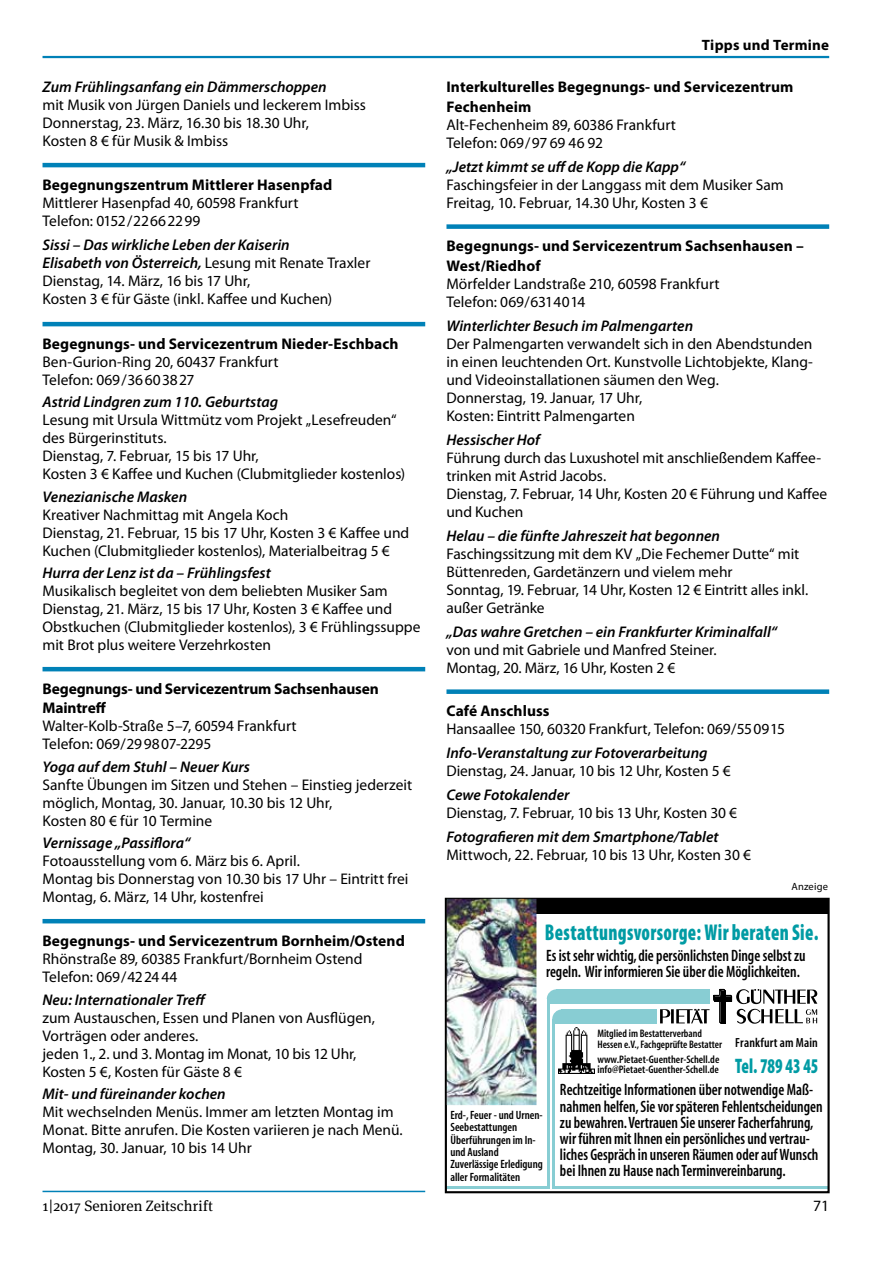
<style>
.page{position:relative;width:893px;height:1263px;background:#fff}
.page>*{position:absolute;margin:0;border:0;box-sizing:border-box;transform-origin:0 0}
.t1{font:900 condensed 22.95px "Myriad Pro";letter-spacing:.02em;color:#009ba4;scale:.82 1}
.t2{font:900 condensed 21px "Myriad Pro";color:#009ba4;scale:.81 1}
.t3{font:600 condensed 16.5px/16.2px "Myriad";color:#000;scale:.91 1}
.t4{font:15.75px "Myriad Pro";color:#000}
.t5{font:15.45px/18px "Myriad Pro";letter-spacing:-.005em;color:#000}
.t6{font:italic 600 15.45px "Myriad Pro";color:#000}
.t7{font:700 15.45px/19.5px "Myriad Pro";letter-spacing:.005em;color:#000}
.t8{font:15px "Meta Serif OT";letter-spacing:.005em;color:#000}
.t9{font:700 15px "Myriad Pro";letter-spacing:.015em;color:#000}
.t10{font:600 condensed 13.35px "Myriad";letter-spacing:.015em;color:#000}
.t11{font:600 condensed 12px/12.3px "Myriad";color:#000}
.t12{font:600 condensed 10.95px/11.2px "Myriad";color:#000}
.t13{font:10.5px "Myriad Pro";letter-spacing:.015em;color:#000}
.s1{font-weight:600;font-style:italic}
</style>
<div class="page">
<hr style="left:43px;top:1191px;width:382px;height:1px;background:#0081b7">
<hr style="left:43px;top:56px;width:786px;height:2px;background:#0081b7">
<hr style="left:43px;top:163px;width:382px;height:4px;background:#0081b7">
<hr style="left:43px;top:322px;width:382px;height:4px;background:#0081b7">
<hr style="left:43px;top:667px;width:382px;height:4px;background:#0081b7">
<hr style="left:43px;top:919px;width:382px;height:4px;background:#0081b7">
<div style="left:446px;top:224px;width:383px;height:5px;background:#0081b7"></div>
<div style="left:446px;top:689px;width:383px;height:5px;background:#0081b7"></div>
<hr style="left:552px;top:1186px;width:277px;height:3px;background:#88cdd3">
<hr style="left:446px;top:1186px;width:103px;height:3px;background:#88cdd3">
<div style="left:535px;top:899px;width:293px;height:15px;background:#000"></div>
<img style="left:558px;top:1027px;width:36px;height:46px">
<svg style="left:660px;top:988px;width:157px;height:36px"></svg>
<hr style="left:552px;top:1019px;width:13px;height:4px;background:#88cdd3">
<svg style="left:552px;top:1009px;width:9px;height:10px"></svg>
<div style="left:556px;top:989px;width:154px;height:14px;background:#88cdd3"></div>
<hr style="left:547px;top:1002px;width:3px;height:187px;background:#88cdd3">
<svg style="left:547px;top:989px;width:9px;height:14px"></svg>
<div style="left:561px;top:1009px;width:96px;height:14px;background:#88cdd3"></div>
<hr style="left:552px;top:1023px;width:3px;height:166px;background:#88cdd3">
<div style="left:445px;top:898px;width:385px;height:295px;border:2px solid #000"></div>
<img style="left:447px;top:899px;width:89px;height:206px">
<p class="t6" style="left:43px;top:77px;width:286px">Zum Frühlingsanfang ein Dämmerschoppen</p>
<p class="t5" style="left:43px;top:97px;width:325px">mit Musik von Jürgen Daniels und leckerem Imbiss<br>Donnerstag, 23. März, 16.30 bis 18.30 Uhr,<br>Kosten 8 € für Musik &amp; Imbiss</p>
<p class="t7" style="left:43px;top:174px;width:291px">Begegnungszentrum Mittlerer Hasenpfad</p>
<p class="t5" style="left:43px;top:194px;width:257px">Mittlerer Hasenpfad 40, 60598 Frankfurt<br>Telefon: 0152/22662299</p>
<p class="t5" style="left:43px;top:236px;width:329px"><span class="s1">Sissi – Das wirkliche Leben der Kaiserin<br>Elisabeth von Österreich,</span> Lesung mit Renate Traxler Dienstag, 14. März, 16 bis 17 Uhr,<br>Kosten 3 € für Gäste (inkl. Kaffee und Kuchen)</p>
<p class="t7" style="left:43px;top:333px;width:358px">Begegnungs- und Servicezentrum Nieder-Eschbach</p>
<p class="t5" style="left:43px;top:353px;width:237px">Ben-Gurion-Ring 20, 60437 Frankfurt<br>Telefon: 069/36603827</p>
<p class="t6" style="left:43px;top:392px;width:237px">Astrid Lindgren zum 110. Geburtstag</p>
<p class="t5" style="left:43px;top:411px;width:364px">Lesung mit Ursula Wittmütz vom Projekt „Lesefreuden“ des Bürgerinstituts.<br>Dienstag, 7. Februar, 15 bis 17 Uhr,<br>Kosten 3 € Kaffee und Kuchen (Clubmitglieder kostenlos)</p>
<p class="t6" style="left:43px;top:487px;width:146px">Venezianische Masken</p>
<p class="t5" style="left:43px;top:506px;width:368px">Kreativer Nachmittag mit Angela Koch<br>Dienstag, 21. Februar, 15 bis 17 Uhr, Kosten 3 € Kaffee und<br>Kuchen (Clubmitglieder kostenlos), Materialbeitrag 5 €</p>
<p class="t6" style="left:43px;top:563px;width:230px">Hurra der Lenz ist da – Frühlingsfest</p>
<p class="t5" style="left:43px;top:582px;width:379px">Musikalisch begleitet von dem beliebten Musiker Sam Dienstag, 21. März, 15 bis 17 Uhr, Kosten 3 € Kaffee und Obstkuchen (Clubmitglieder kostenlos), 3 € Frühlingssuppe mit Brot plus weitere Verzehrkosten</p>
<p class="t7" style="left:43px;top:678px;width:338px">Begegnungs- und Servicezentrum Sachsenhausen<br>Maintreff</p>
<p class="t5" style="left:43px;top:718px;width:256px">Walter-Kolb-Straße 5–7, 60594 Frankfurt<br>Telefon: 069/299807-2295</p>
<p class="t6" style="left:43px;top:757px;width:209px">Yoga auf dem Stuhl – Neuer Kurs</p>
<p class="t5" style="left:43px;top:776px;width:371px">Sanfte Übungen im Sitzen und Stehen – Einstieg jederzeit möglich, Montag, 30. Januar, 10.30 bis 12 Uhr,<br>Kosten 80 € für 10 Termine</p>
<p class="t6" style="left:43px;top:833px;width:149px">Vernissage „Passiflora“</p>
<p class="t5" style="left:43px;top:852px;width:367px">Fotoausstellung vom 6. März bis 6. April.<br>Montag bis Donnerstag von 10.30 bis 17 Uhr – Eintritt frei<br>Montag, 6. März, 14 Uhr, kostenfrei</p>
<p class="t7" style="left:43px;top:930px;width:364px">Begegnungs- und Servicezentrum Bornheim/Ostend</p>
<p class="t5" style="left:43px;top:950px;width:321px">Rhönstraße 89, 60385 Frankfurt/Bornheim Ostend<br>Telefon: 069/4224 44</p>
<p class="t6" style="left:43px;top:989px;width:165px">Neu: Internationaler Treff</p>
<p class="t5" style="left:43px;top:1008px;width:334px">zum Austauschen, Essen und Planen von Ausflügen, Vorträgen oder anderes.<br>jeden 1., 2. und 3. Montag im Monat, 10 bis 12 Uhr, Kosten 5 €, Kosten für Gäste 8 €</p>
<p class="t6" style="left:43px;top:1084px;width:185px">Mit- und füreinander kochen</p>
<p class="t5" style="left:43px;top:1103px;width:362px">Mit wechselnden Menüs. Immer am letzten Montag im<br>Monat. Bitte anrufen. Die Kosten variieren je nach Menü.<br>Montag, 30. Januar, 10 bis 14 Uhr</p>
<p class="t9" style="left:702px;top:35px;width:129px">Tipps und Termine</p>
<p class="t7" style="left:446px;top:77px;width:348px">Interkulturelles Begegnungs- und Servicezentrum<br>Fechenheim</p>
<p class="t5" style="left:446px;top:116px;width:231px">Alt-Fechenheim 89, 60386 Frankfurt<br>Telefon: 069/97 69 46 92</p>
<p class="t6" style="left:446px;top:157px;width:240px">„Jetzt kimmt se uff de Kopp die Kapp“</p>
<p class="t5" style="left:446px;top:176px;width:339px">Faschingsfeier in der Langgass mit dem Musiker Sam<br>Freitag, 10. Februar, 14.30 Uhr, Kosten 3 €</p>
<p class="t7" style="left:446px;top:236px;width:359px">Begegnungs- und Servicezentrum Sachsenhausen –<br>West/Riedhof</p>
<p class="t5" style="left:446px;top:275px;width:275px">Mörfelder Landstraße 210, 60598 Frankfurt<br>Telefon: 069/6314014</p>
<p class="t6" style="left:446px;top:316px;width:248px">Winterlichter Besuch im Palmengarten</p>
<p class="t5" style="left:446px;top:335px;width:368px">Der Palmengarten verwandelt sich in den Abendstunden in einen leuchtenden Ort. Kunstvolle Lichtobjekte, Klang&shy;und Videoinstallationen säumen den Weg.<br>Donnerstag, 19. Januar, 17 Uhr,<br>Kosten: Eintritt Palmengarten</p>
<p class="t6" style="left:446px;top:430px;width:95px">Hessischer Hof</p>
<p class="t5" style="left:446px;top:449px;width:382px">Führung durch das Luxushotel mit anschließendem Kaffee&shy;trinken mit Astrid Jacobs.<br>Dienstag, 7. Februar, 14 Uhr, Kosten 20 € Führung und Kaffee und Kuchen</p>
<p class="t6" style="left:446px;top:526px;width:275px">Helau – die fünfte Jahreszeit hat begonnen</p>
<p class="t5" style="left:446px;top:545px;width:363px">Faschingssitzung mit dem KV „Die Fechemer Dutte“ mit Büttenreden, Gardetänzern und vielem mehr<br>Sonntag, 19. Februar, 14 Uhr, Kosten 12 € Eintritt alles inkl. außer Getränke</p>
<p class="t6" style="left:446px;top:622px;width:332px">„Das wahre Gretchen – ein Frankfurter Kriminalfall“</p>
<p class="t5" style="left:446px;top:641px;width:272px">von und mit Gabriele und Manfred Steiner.<br>Montag, 20. März, 16 Uhr, Kosten 2 €</p>
<p class="t7" style="left:446px;top:701px;width:105px">Café Anschluss</p>
<p class="t5" style="left:446px;top:720px;width:340px">Hansaallee 150, 60320 Frankfurt, Telefon: 069/550915</p>
<p class="t6" style="left:446px;top:743px;width:263px">Info-Veranstaltung zur Fotoverarbeitung</p>
<p class="t5" style="left:446px;top:762px;width:286px">Dienstag, 24. Januar, 10 bis 12 Uhr, Kosten 5 €</p>
<p class="t6" style="left:446px;top:785px;width:124px">Cewe Fotokalender</p>
<p class="t5" style="left:446px;top:804px;width:292px">Dienstag, 7. Februar, 10 bis 13 Uhr, Kosten 30 €</p>
<p class="t6" style="left:446px;top:827px;width:274px">Fotografieren mit dem Smartphone/Tablet</p>
<p class="t5" style="left:446px;top:846px;width:306px">Mittwoch, 22. Februar, 10 bis 13 Uhr, Kosten 30 €</p>
<p class="t13" style="left:791px;top:881px;width:38px">Anzeige</p>
<h1 class="t1" style="left:545px;top:919px;width:335px">Bestattungsvorsorge: Wir beraten Sie.</h1>
<p class="t3" style="left:546px;top:948px;width:287px">Es ist sehr wichtig, die persönlichsten Dinge selbst zu regeln. Wir informieren Sie über die Möglichkeiten.</p>
<p class="t11" style="left:450px;top:1109px;width:94px">Erd-, Feuer - und Urnen-<br>Seebestattungen<br>Überführungen im In&shy;und Ausland<br>Zuverlässige Erledigung aller Formalitäten</p>
<p class="t12" style="left:597px;top:1028px;width:126px">Mitglied im Bestatterverband<br>Hessen e.V., Fachgeprüfte Bestatter</p>
<p class="t10" style="left:735px;top:1036px;width:84px">Frankfurt am Main</p>
<p class="t12" style="left:597px;top:1054px;width:123px;line-height:10.4px">www.Pietaet-Guenther-Schell.de info@Pietaet-Guenther-Schell.de</p>
<p class="t3" style="left:560px;top:1082px;width:290px">Rechtzeitige Informationen über notwendige Maß&shy;nahmen helfen, Sie vor späteren Fehlentscheidungen zu bewahren.Vertrauen Sie unserer Facherfahrung, wir führen mit Ihnen ein persönliches und vertrau&shy;liches Gespräch in unseren Räumen oder auf Wunsch bei Ihnen zu Hause nach Terminvereinbarung.</p>
<h2 class="t2" style="left:735px;top:1055px;width:104px">Tel. 789 43 45</h2>
<p class="t8" style="left:43px;top:1197px;width:172px">1|2017 Senioren Zeitschrift</p>
<p class="t4" style="left:813px;top:1197px;width:18px">71</p>
</div>
